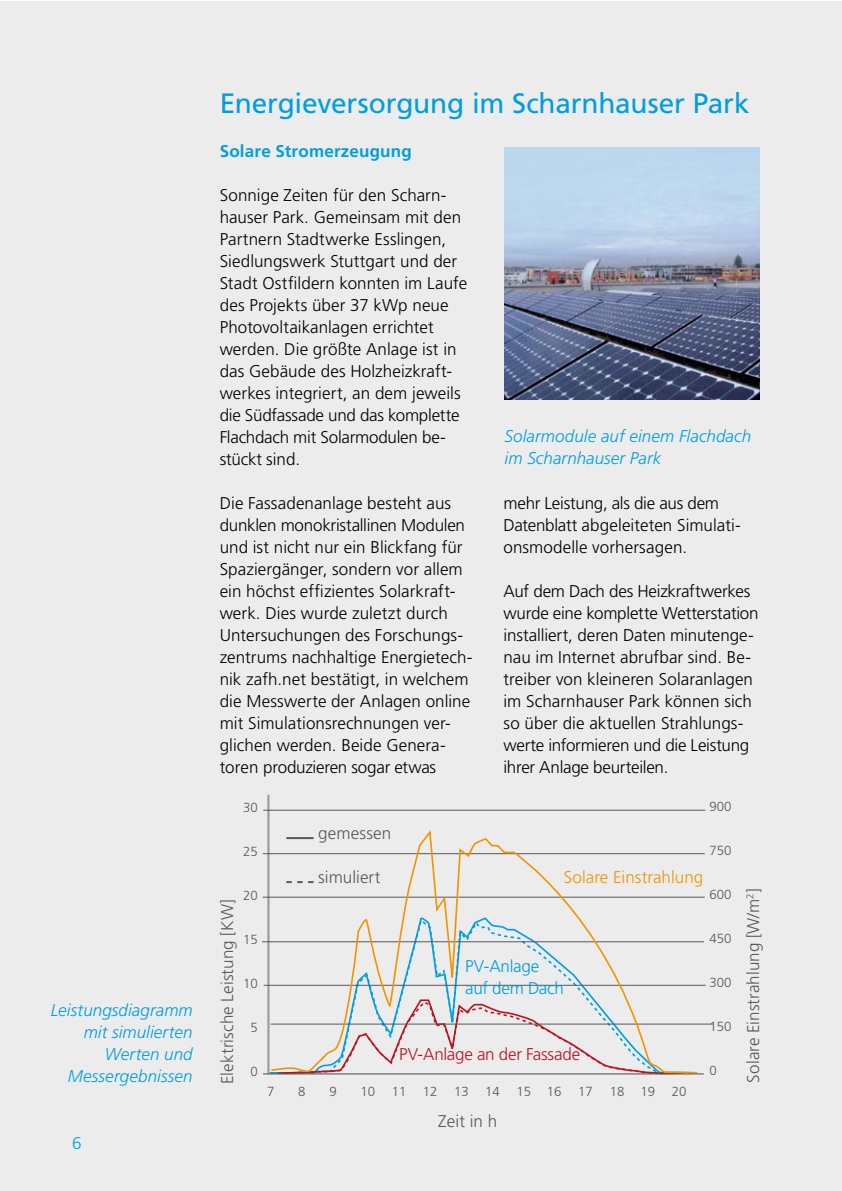
<style>
.page{position:relative;width:842px;height:1191px;background:#fff}
.page>*{position:absolute;margin:0;border:0;box-sizing:border-box;transform-origin:0 0}
.t1{font:28px "Frutiger";letter-spacing:-.005em;color:#009ee0}
.t2{font:300 17px/22px "Frutiger";color:#000}
.t3{font:italic 300 17px/22px "Frutiger";letter-spacing:.005em;color:#009ee0}
.t4{font:300 17px "Frutiger";letter-spacing:.005em;color:#58585a}
.t5{font:300 17px "Frutiger";letter-spacing:-.015em;color:#bd1220}
.t6{font:700 17px "Frutiger";letter-spacing:.01em;color:#009ee0}
.t7{font:300 17px/22px "Frutiger";letter-spacing:-.015em;color:#009ee0}
.t8{font:300 17px "Frutiger";color:#f29400}
.t9{font:300 13.2px "Frutiger";color:#58585a}
</style>
<div class="page">
<div style="left:0;top:1px;width:842px;height:1190px;background:#ececed"></div>
<img style="left:505px;top:147px;width:255px;height:252px">
<hr style="left:267px;top:794px;width:2px;height:280px;background:#9c9d9f">
<hr style="left:263px;top:853px;width:442px;height:1px;background:#58585a">
<hr style="left:263px;top:896px;width:442px;height:1px;background:#58585a">
<hr style="left:262px;top:941px;width:442px;height:1px;background:#58585a">
<hr style="left:264px;top:985px;width:442px;height:1px;background:#58585a">
<hr style="left:271px;top:1023px;width:442px;height:1px;background:#58585a">
<hr style="left:263px;top:1073px;width:441px;height:1px;background:#58585a">
<hr style="left:263px;top:810px;width:442px;height:1px;background:#58585a">
<svg style="left:270px;top:830px;width:428px;height:244px"></svg>
<hr style="left:286px;top:837px;width:28px;height:2px;background:#58585a">
<svg style="left:286px;top:881px;width:28px;height:2px"></svg>
<p class="t3" style="left:51px;top:999px;width:143px;text-align:right">Leistungsdiagramm mit simulierten<br>Werten und<br>Messergebnissen</p>
<h1 class="t1" style="left:220px;top:87px;width:531px">Energieversorgung im Scharnhauser Park</h1>
<p class="t6" style="left:220px;top:141px;width:194px">Solare Stromerzeugung</p>
<p class="t2" style="left:220px;top:184px;width:249px">Sonnige Zeiten für den Scharn&shy;hauser Park. Gemeinsam mit den<br>Partnern Stadtwerke Esslingen,<br>Siedlungswerk Stuttgart und der<br>Stadt Ostfildern konnten im Laufe des Projekts über 37 kWp neue<br>Photovoltaikanlagen errichtet werden. Die größte Anlage ist in das Gebäude des Holzheizkraft&shy;werkes integriert, an dem jeweils die Südfassade und das komplette<br>Flachdach mit Solarmodulen be&shy;stückt sind.</p>
<p class="t2" style="left:220px;top:492px;width:254px">Die Fassadenanlage besteht aus dunklen monokristallinen Modulen und ist nicht nur ein Blickfang für Spaziergänger, sondern vor allem ein höchst effizientes Solarkraft&shy;werk. Dies wurde zuletzt durch Untersuchungen des Forschungs&shy;zentrums nachhaltige Energietech&shy;nik zafh.net bestätigt, in welchem die Messwerte der Anlagen online mit Simulationsrechnungen ver&shy;glichen werden. Beide Genera&shy;toren produzieren sogar etwas</p>
<p class="t3" style="left:505px;top:425px;width:248px">Solarmodule auf einem Flachdach im Scharnhauser Park</p>
<p class="t2" style="left:503px;top:492px;width:239px">mehr Leistung, als die aus dem<br>Datenblatt abgeleiteten Simulati&shy;onsmodelle vorhersagen.</p>
<p class="t2" style="left:503px;top:580px;width:257px">Auf dem Dach des Heizkraftwerkes wurde eine komplette Wetterstation installiert, deren Daten minutenge&shy;nau im Internet abrufbar sind. Be&shy;treiber von kleineren Solaranlagen im Scharnhauser Park können sich so über die aktuellen Strahlungs&shy;werte informieren und die Leistung ihrer Anlage beurteilen.</p>
<p class="t9" style="left:243px;top:800px;width:16px">30</p>
<p class="t9" style="left:243px;top:844px;width:16px">25</p>
<p class="t9" style="left:243px;top:888px;width:16px">20</p>
<p class="t9" style="left:243px;top:932px;width:16px">15</p>
<p class="t9" style="left:243px;top:976px;width:16px">10</p>
<p class="t9" style="left:250px;top:1020px;width:9px">5</p>
<p class="t9" style="left:250px;top:1064px;width:9px">0</p>
<p class="t4" style="left:218px;top:1084px;width:186px;rotate:-90deg">Elektrische Leistung [KW]</p>
<p class="t4" style="left:318px;top:823px;width:74px">gemessen</p>
<p class="t4" style="left:318px;top:867px;width:64px">simuliert</p>
<p class="t9" style="left:709px;top:799px;width:23px">900</p>
<p class="t9" style="left:709px;top:843px;width:23px">750</p>
<p class="t9" style="left:709px;top:887px;width:23px">600</p>
<p class="t9" style="left:709px;top:931px;width:23px">450</p>
<p class="t9" style="left:709px;top:975px;width:23px">300</p>
<p class="t9" style="left:709px;top:1019px;width:23px">150</p>
<p class="t9" style="left:709px;top:1063px;width:9px">0</p>
<p class="t8" style="left:564px;top:868px;width:141px">Solare Einstrahlung</p>
<p class="t7" style="left:465px;top:955px;width:100px">PV-Anlage auf dem Dach</p>
<p class="t5" style="left:399px;top:1044px;width:183px">PV-Anlage an der Fassade</p>
<p class="t9" style="left:267px;top:1083px;width:9px">7</p>
<p class="t9" style="left:298px;top:1083px;width:9px">8</p>
<p class="t9" style="left:329px;top:1083px;width:9px">9</p>
<p class="t9" style="left:360px;top:1083px;width:16px">10</p>
<p class="t9" style="left:392px;top:1083px;width:16px">11</p>
<p class="t9" style="left:423px;top:1083px;width:16px">12</p>
<p class="t9" style="left:454px;top:1083px;width:16px">13</p>
<p class="t9" style="left:485px;top:1083px;width:16px">14</p>
<p class="t9" style="left:516px;top:1083px;width:46px">15 16</p>
<p class="t9" style="left:578px;top:1083px;width:16px">17</p>
<p class="t9" style="left:610px;top:1083px;width:47px">18 19</p>
<p class="t9" style="left:672px;top:1083px;width:16px">20</p>
<p class="t4" style="left:438px;top:1111px;width:60px">Zeit in h</p>
<p class="t4" style="left:744px;top:1082px;width:195px;rotate:-90deg">Solare Einstrahlung [W/m<sup>2</sup>]</p>
</div>
